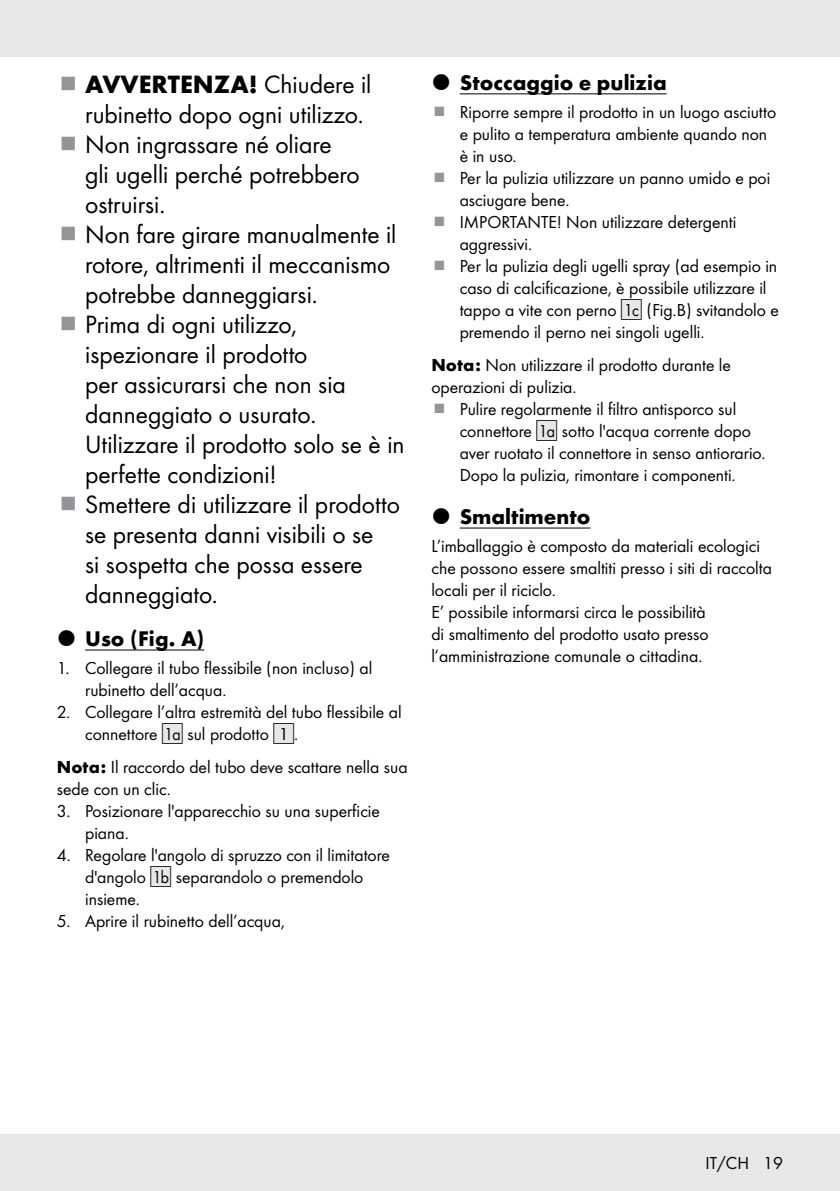
<style>
.page{position:relative;width:840px;height:1191px;background:#fff}
.page>*{position:absolute;margin:0;border:0;box-sizing:border-box;transform-origin:0 0}
.t1{font:26px/30px "Futura Boo";color:#000}
.t2{font:700 26px "Futura";color:#000}
.t3{font:700 22px "Futura";color:#000}
.t4{font:18px/22px "Futura Boo";color:#000}
.s1{font-family:"Futura Boo";font-weight:400}
.s2{font-family:"IMP Lidl Num Box";font-size:15.8px;color:#e6e7e8}
.s3{font-family:"IMP Lidl Num Box";font-size:15.8px}
.s4{font-family:"Futura";font-weight:700}
</style>
<div class="page">
<div style="left:0;top:1134px;width:839px;height:57px;background:#e6e7e8"></div>
<div style="left:0;top:0;width:839px;height:57px;background:#e6e7e8"></div>
<hr style="left:85px;top:649px;width:119px;height:1px;background:#000">
<hr style="left:459px;top:93px;width:207px;height:1px;background:#000">
<hr style="left:459px;top:527px;width:131px;height:1px;background:#000">
<h1 class="t2" style="left:85px;top:65px;width:287px">AVVERTENZA! <span class="s1">Chiudere il</span></h1>
<p class="t1" style="left:85px;top:98px;width:321px">rubinetto dopo ogni utilizzo.<br>Non ingrassare né oliare<br>gli ugelli perché potrebbero ostruirsi.<br>Non fare girare manualmente il rotore, altrimenti il meccanismo potrebbe danneggiarsi.<br>Prima di ogni utilizzo, ispezionare il prodotto<br>per assicurarsi che non sia danneggiato o usurato.<br>Utilizzare il prodotto solo se è in perfette condizioni!<br>Smettere di utilizzare il prodotto se presenta danni visibili o se<br>si sospetta che possa essere danneggiato.</p>
<p class="t3" style="left:85px;top:622px;width:121px">Uso (Fig. A)</p>
<p class="t4" style="left:85px;top:655px;width:288px;text-indent:-28px">1. Collegare il tubo flessibile (non incluso) al rubinetto dell’acqua.</p>
<p class="t4" style="left:85px;top:699px;width:318px;text-indent:-28px">2. Collegare l’altra estremità del tubo flessibile al connettore <span class="s2">[</span><span class="s3">1A]</span> sul prodotto <span class="s2">[</span><span class="s3">1]</span>.</p>
<p class="t4" style="left:57px;top:755px;width:352px"><span class="s4">Nota:</span> Il raccordo del tubo deve scattare nella sua sede con un clic.</p>
<p class="t4" style="left:85px;top:799px;width:296px;text-indent:-28px">3. Posizionare l'apparecchio su una superficie piana.</p>
<p class="t4" style="left:85px;top:843px;width:306px;text-indent:-28px">4. Regolare l'angolo di spruzzo con il limitatore d'angolo <span class="s2">[</span><span class="s3">1B]</span> separandolo o premendolo insieme.</p>
<p class="t4" style="left:57px;top:909px;width:229px">5. Aprire il rubinetto dell’acqua,</p>
<p class="t3" style="left:459px;top:66px;width:208px">Stoccaggio e pulizia</p>
<p class="t4" style="left:459px;top:100px;width:320px">Riporre sempre il prodotto in un luogo asciutto e pulito a temperatura ambiente quando non è in uso.<br>Per la pulizia utilizzare un panno umido e poi asciugare bene.<br>IMPORTANTE! Non utilizzare detergenti aggressivi.<br>Per la pulizia degli ugelli spray (ad esempio in caso di calcificazione, è possibile utilizzare il tappo a vite con perno <span class="s2">[</span><span class="s3">1C]</span> (Fig.B) svitandolo e premendo il perno nei singoli ugelli.</p>
<p class="t4" style="left:431px;top:353px;width:301px"><span class="s4">Nota:</span> Non utilizzare il prodotto durante le operazioni di pulizia.</p>
<p class="t4" style="left:459px;top:397px;width:307px">Pulire regolarmente il filtro antisporco sul connettore <span class="s2">[</span><span class="s3">1A]</span> sotto l'acqua corrente dopo aver ruotato il connettore in senso antiorario.<br>Dopo la pulizia, rimontare i componenti.</p>
<p class="t3" style="left:459px;top:500px;width:132px">Smaltimento</p>
<p class="t4" style="left:431px;top:534px;width:342px">L’imballaggio è composto da materiali ecologici che possono essere smaltiti presso i siti di raccolta locali per il riciclo.<br>E’ possibile informarsi circa le possibilità<br>di smaltimento del prodotto usato presso l’amministrazione comunale o cittadina.</p>
<p class="t4" style="left:705px;top:1151px;width:79px">IT/CH 19</p>
</div>
